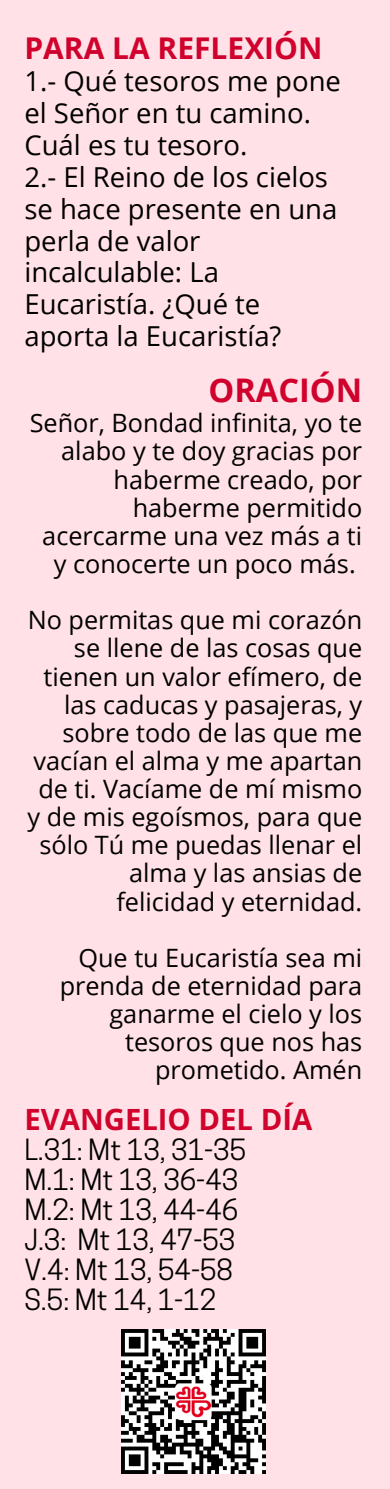
<style>
.page{position:relative;width:390px;height:1489px;background:#fff}
.page>*{position:absolute;margin:0;border:0;box-sizing:border-box;transform-origin:0 0}
.t1{font:700 32.5px "Open Sans";color:#d0022d}
.t2{font:700 30px "Open Sans";color:#d0022d}
.t3{font:700 29.25px "Open Sans";color:#d1032c}
.t4{font:27.5px/32px "Open Sans";color:#000}
.t5{font:27.5px "Cooper Hewitt";color:#000}
.t6{font:25.25px/28px "Open Sans";color:#000;text-align:right}
</style>
<div class="page">
<div style="left:0;top:0;width:389px;height:1488px;background:#ffe1e7"></div>
<img style="left:121px;top:1329px;width:145px;height:145px">
<p class="t2" style="left:24px;top:27px;width:299px">PARA LA REFLEXIÓN</p>
<p class="t4" style="left:24px;top:64px;width:318px">1.- Qué tesoros me pone el Señor en tu camino.<br>Cuál es tu tesoro.</p>
<p class="t4" style="left:24px;top:160px;width:315px">2.- El Reino de los cielos se hace presente en una perla de valor incalculable: La<br>Eucaristía. ¿Qué te aporta la Eucaristía?</p>
<p class="t1" style="left:209px;top:368px;width:155px">ORACIÓN</p>
<p class="t6" style="left:30px;top:408px;width:334px">Señor, Bondad infinita, yo te alabo y te doy gracias por haberme creado, por haberme permitido acercarme una vez más a ti y conocerte un poco más.</p>
<p class="t6" style="left:28px;top:605px;width:336px">No permitas que mi corazón se llene de las cosas que tienen un valor efímero, de las caducas y pasajeras, y sobre todo de las que me vacían el alma y me apartan de ti. Vacíame de mí mismo y de mis egoísmos, para que sólo Tú me puedas llenar el alma y las ansias de felicidad y eternidad.</p>
<p class="t6" style="left:60px;top:943px;width:304px">Que tu Eucaristía sea mi prenda de eternidad para ganarme el cielo y los tesoros que nos has prometido. Amén</p>
<p class="t3" style="left:24px;top:1098px;width:289px">EVANGELIO DEL DÍA</p>
<p class="t5" style="left:24px;top:1139px;width:223px">L.31: Mt 13, 31-35</p>
<p class="t5" style="left:24px;top:1169px;width:215px">M.1: Mt 13, 36-43</p>
<p class="t5" style="left:24px;top:1199px;width:215px">M.2: Mt 13, 44-46</p>
<p class="t5" style="left:24px;top:1229px;width:212px">J.3: Mt 13, 47-53</p>
<p class="t5" style="left:24px;top:1259px;width:210px">V.4: Mt 13, 54-58</p>
<p class="t5" style="left:24px;top:1289px;width:193px">S.5: Mt 14, 1-12</p>
</div>
